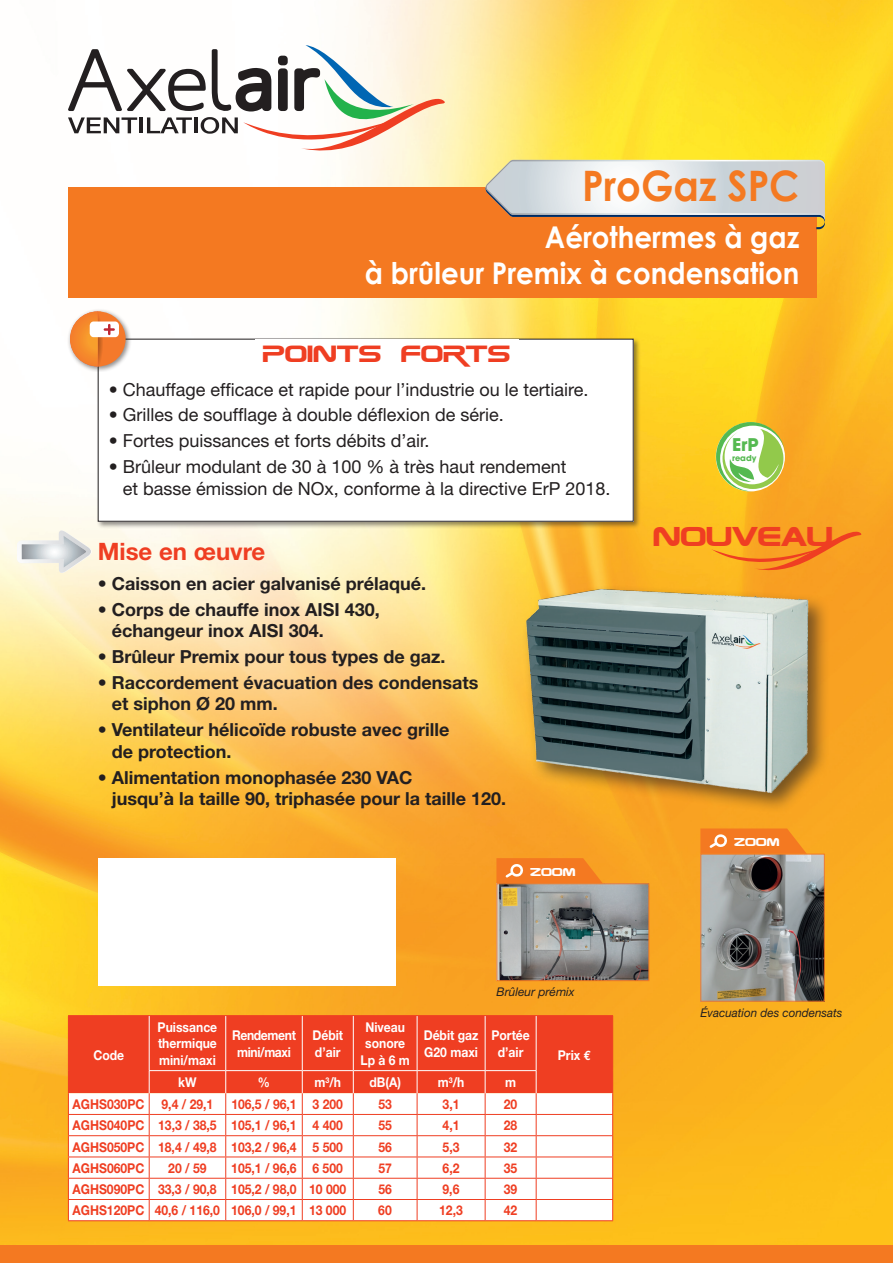
<style>
.page{position:relative;width:893px;height:1263px;background:#fff}
.page>*{position:absolute;margin:0;border:0;box-sizing:border-box;transform-origin:0 0}
.t1{font:700 42px "Century Gothic";color:#f47921;scale:.92 1}
.t2{font:700 30px/36px "Century Gothic";color:#fff;text-align:right;scale:.92 1}
.t3{font:27.9px "Zebulon";color:#ef3e22}
.t4{font:700 24px "Helvetica Neue";color:#ef3e22}
.t5{font:24px "Zebulon";color:#ef3e22}
.t6{font:700 18px/21.6px "Helvetica Neue";color:#231f20}
.t7{font:18px/21.6px "Helvetica Neue";color:#231f20}
.t8{font:700 17.4px "Avant Garde";color:#55b951}
.t9{font:700 13.5px "Helvetica Neue";color:#ef3e22;scale:.9 1}
.t10{font:700 13.5px/16.2px "Helvetica Neue";color:#fff;scale:.9 1}
.t11{font:700 13.5px/16.2px "Helvetica Neue";letter-spacing:-.03em;color:#fff;text-align:center;scale:.9 1}
.t12{font:italic 12px "Helvetica Neue";color:#231f20}
.t13{font:11.7px "Zebulon";color:#fff}
.t14{font:700 8.1px "Avant Garde";color:#55b951}
.s1{font-family:"Euro Mono"}
</style>
<div class="page">
<img style="left:0;top:0;width:893px;height:1246px">
<div style="left:0;top:1246px;width:893px;height:17px;background:#f47921"></div>
<svg style="left:68px;top:45px;width:377px;height:105px"></svg>
<div style="left:278px;top:56px;width:10px;height:9px;border:4px solid #231f20;border-radius:2px"></div>
<div style="left:98px;top:858px;width:297px;height:128px;background:#fff"></div>
<div style="left:68px;top:187px;width:748px;height:111px;background:#f47921"></div>
<svg style="left:485px;top:160px;width:340px;height:69px"></svg>
<img style="left:503px;top:572px;width:346px;height:239px">
<hr style="left:68px;top:1015px;width:81px;height:1px;background:#ef3e22">
<hr style="left:149px;top:1015px;width:77px;height:1px;background:#ef3e22">
<hr style="left:226px;top:1015px;width:76px;height:1px;background:#ef3e22">
<hr style="left:302px;top:1015px;width:51px;height:1px;background:#ef3e22">
<hr style="left:353px;top:1015px;width:64px;height:1px;background:#ef3e22">
<hr style="left:417px;top:1015px;width:68px;height:1px;background:#ef3e22">
<hr style="left:485px;top:1015px;width:51px;height:1px;background:#ef3e22">
<hr style="left:536px;top:1015px;width:77px;height:1px;background:#ef3e22">
<hr style="left:68px;top:1220px;width:81px;height:1px;background:#ef3e22">
<hr style="left:149px;top:1220px;width:77px;height:1px;background:#ef3e22">
<hr style="left:226px;top:1220px;width:76px;height:1px;background:#ef3e22">
<hr style="left:302px;top:1220px;width:51px;height:1px;background:#ef3e22">
<hr style="left:353px;top:1220px;width:64px;height:1px;background:#ef3e22">
<hr style="left:417px;top:1220px;width:68px;height:1px;background:#ef3e22">
<hr style="left:485px;top:1220px;width:51px;height:1px;background:#ef3e22">
<hr style="left:536px;top:1220px;width:77px;height:1px;background:#ef3e22">
<svg style="left:68px;top:1016px;width:545px;height:204px"></svg>
<hr style="left:149px;top:1070px;width:77px;height:1px;background:#fff">
<hr style="left:226px;top:1070px;width:76px;height:1px;background:#fff">
<hr style="left:302px;top:1070px;width:51px;height:1px;background:#fff">
<hr style="left:353px;top:1070px;width:64px;height:1px;background:#fff">
<hr style="left:417px;top:1070px;width:68px;height:1px;background:#fff">
<hr style="left:485px;top:1070px;width:51px;height:1px;background:#fff">
<svg style="left:711px;top:528px;width:150px;height:42px;background:#f89b21"></svg>
<svg style="left:17px;top:530px;width:75px;height:44px;background:#e6e6de"></svg>
<div style="left:96px;top:337px;width:545px;height:192px;background:#231f20;opacity:.5"></div>
<div style="left:98px;top:339px;width:535px;height:182px;background:#fff"></div>
<div style="left:98px;top:339px;width:536px;height:183px;border:1px solid #231f20"></div>
<div style="left:255px;top:339px;width:264px;height:29px;background:#fff"></div>
<div style="left:67px;top:308px;width:65px;height:64px;background:#231f20;opacity:.5"></div>
<svg style="left:70px;top:311px;width:56px;height:55px"></svg>
<svg style="left:716px;top:422px;width:69px;height:69px"></svg>
<img style="left:498px;top:885px;width:149px;height:94px">
<div style="left:496px;top:883px;width:153px;height:98px;border:1px solid #f47921"></div>
<svg style="left:496px;top:858px;width:107px;height:25px;background:#f48129"></svg>
<img style="left:702px;top:856px;width:121px;height:144px">
<div style="left:700px;top:854px;width:125px;height:148px;border:1px solid #f47921"></div>
<svg style="left:700px;top:828px;width:107px;height:26px;background:#f48328"></svg>
<h1 class="t1" style="left:582px;top:159px;width:238px">ProGaz SPC</h1>
<h2 class="t2" style="left:365px;top:219px;width:474px">Aérothermes à gaz<br>à brûleur Premix à condensation</h2>
<h3 class="t5" style="left:263px;top:338px;width:249px">POINTS FORTS</h3>
<p class="t7" style="left:109px;top:378px;width:481px">• Chauffage efficace et rapide pour l’industrie ou le tertiaire.</p>
<p class="t7" style="left:109px;top:404px;width:397px">• Grilles de soufflage à double déflexion de série.</p>
<p class="t7" style="left:109px;top:430px;width:322px">• Fortes puissances et forts débits d’air.</p>
<p class="t7" style="left:123px;top:456px;width:489px;text-indent:-14px">• Brûleur modulant de 30 à 100 % à très haut rendement<br>et basse émission de NOx, conforme à la directive ErP 2018.</p>
<h3 class="t4" style="left:98px;top:536px;width:169px">Mise en œuvre</h3>
<p class="t6" style="left:98px;top:572px;width:330px">• Caisson en acier galvanisé prélaqué.</p>
<p class="t6" style="left:112px;top:598px;width:270px;text-indent:-14px">• Corps de chauffe inox AISI 430, échangeur inox AISI 304.</p>
<p class="t6" style="left:98px;top:645px;width:349px">• Brûleur Premix pour tous types de gaz.</p>
<p class="t6" style="left:112px;top:671px;width:368px;text-indent:-14px">• Raccordement évacuation des condensats et siphon Ø 20 mm.</p>
<p class="t6" style="left:112px;top:719px;width:339px;text-indent:-14px">• Ventilateur hélicoïde robuste avec grille de protection.</p>
<p class="t6" style="left:112px;top:766px;width:396px;text-indent:-14px">• Alimentation monophasée 230 VAC<br>jusqu’à la taille 90, triphasée pour la taille 120.</p>
<p class="t13" style="left:530px;top:864px;width:47px">ZOOM</p>
<p class="t10" style="left:93px;top:1046px;width:36px">Code</p>
<p class="t12" style="left:496px;top:984px;width:80px">Brûleur prémix</p>
<p class="t10" style="left:158px;top:1019px;width:68px;text-align:justify">Puissance thermique mini/maxi</p>
<p class="t11" style="left:232px;top:1027px;width:72px">Rendement mini/maxi</p>
<p class="t10" style="left:312px;top:1027px;width:36px">Débit d’air</p>
<p class="t10" style="left:360px;top:1019px;width:56px;text-align:center">Niveau sonore<br>Lp à 6 m</p>
<p class="t10" style="left:424px;top:1027px;width:62px">Débit gaz<br>G20 maxi</p>
<p class="t10" style="left:491px;top:1027px;width:44px;text-align:center">Portée d’air</p>
<p class="t10" style="left:178px;top:1074px;width:22px">kW</p>
<p class="t10" style="left:258px;top:1074px;width:15px">%</p>
<p class="t10" style="left:314px;top:1074px;width:31px">m<sup>3</sup>/h</p>
<p class="t10" style="left:369px;top:1074px;width:36px">dB(A)</p>
<p class="t10" style="left:438px;top:1074px;width:31px">m<sup>3</sup>/h</p>
<p class="t10" style="left:505px;top:1074px;width:14px">m</p>
<p class="t10" style="left:558px;top:1046px;width:38px">Prix <span class="s1">€</span></p>
<p class="t9" style="left:73px;top:1096px;width:81px">AGHS030PC</p>
<p class="t9" style="left:162px;top:1096px;width:59px">9,4 / 29,1</p>
<p class="t9" style="left:231px;top:1096px;width:126px">106,5 / 96,1 3 200</p>
<p class="t9" style="left:378px;top:1096px;width:17px">53</p>
<p class="t9" style="left:443px;top:1096px;width:20px">3,1</p>
<p class="t9" style="left:504px;top:1096px;width:17px">20</p>
<p class="t9" style="left:73px;top:1117px;width:302px">AGHS040PC 13,3 / 38,5 105,1 / 96,1 4 400</p>
<p class="t9" style="left:378px;top:1117px;width:17px">55</p>
<p class="t9" style="left:443px;top:1117px;width:20px">4,1</p>
<p class="t9" style="left:504px;top:1117px;width:17px">28</p>
<p class="t9" style="left:73px;top:1138px;width:302px">AGHS050PC 18,4 / 49,8 103,2 / 96,4 5 500</p>
<p class="t9" style="left:378px;top:1138px;width:17px">56</p>
<p class="t9" style="left:443px;top:1138px;width:20px">5,3</p>
<p class="t9" style="left:504px;top:1138px;width:17px">32</p>
<p class="t9" style="left:73px;top:1160px;width:81px">AGHS060PC</p>
<p class="t9" style="left:168px;top:1160px;width:44px">20 / 59</p>
<p class="t9" style="left:231px;top:1160px;width:126px">105,1 / 96,6 6 500</p>
<p class="t9" style="left:378px;top:1160px;width:17px">57</p>
<p class="t9" style="left:443px;top:1160px;width:20px">6,2</p>
<p class="t9" style="left:504px;top:1160px;width:17px">35</p>
<p class="t9" style="left:73px;top:1181px;width:306px">AGHS090PC 33,3 / 90,8 105,2 / 98,0 10 000</p>
<p class="t9" style="left:378px;top:1181px;width:17px">56</p>
<p class="t9" style="left:443px;top:1181px;width:20px">9,6</p>
<p class="t9" style="left:504px;top:1181px;width:17px">39</p>
<p class="t9" style="left:73px;top:1202px;width:306px">AGHS120PC 40,6 / 116,0 106,0 / 99,1 13 000</p>
<p class="t9" style="left:378px;top:1202px;width:17px">60</p>
<p class="t9" style="left:439px;top:1202px;width:28px">12,3</p>
<p class="t9" style="left:504px;top:1202px;width:17px">42</p>
<p class="t8" style="left:732px;top:433px;width:28px">ErP</p>
<p class="t14" style="left:732px;top:453px;width:26px">ready</p>
<h3 class="t3" style="left:654px;top:519px;width:181px">NOUVEAU</h3>
<p class="t13" style="left:734px;top:835px;width:47px">ZOOM</p>
<p class="t12" style="left:700px;top:1006px;width:144px">Évacuation des condensats</p>
</div>
